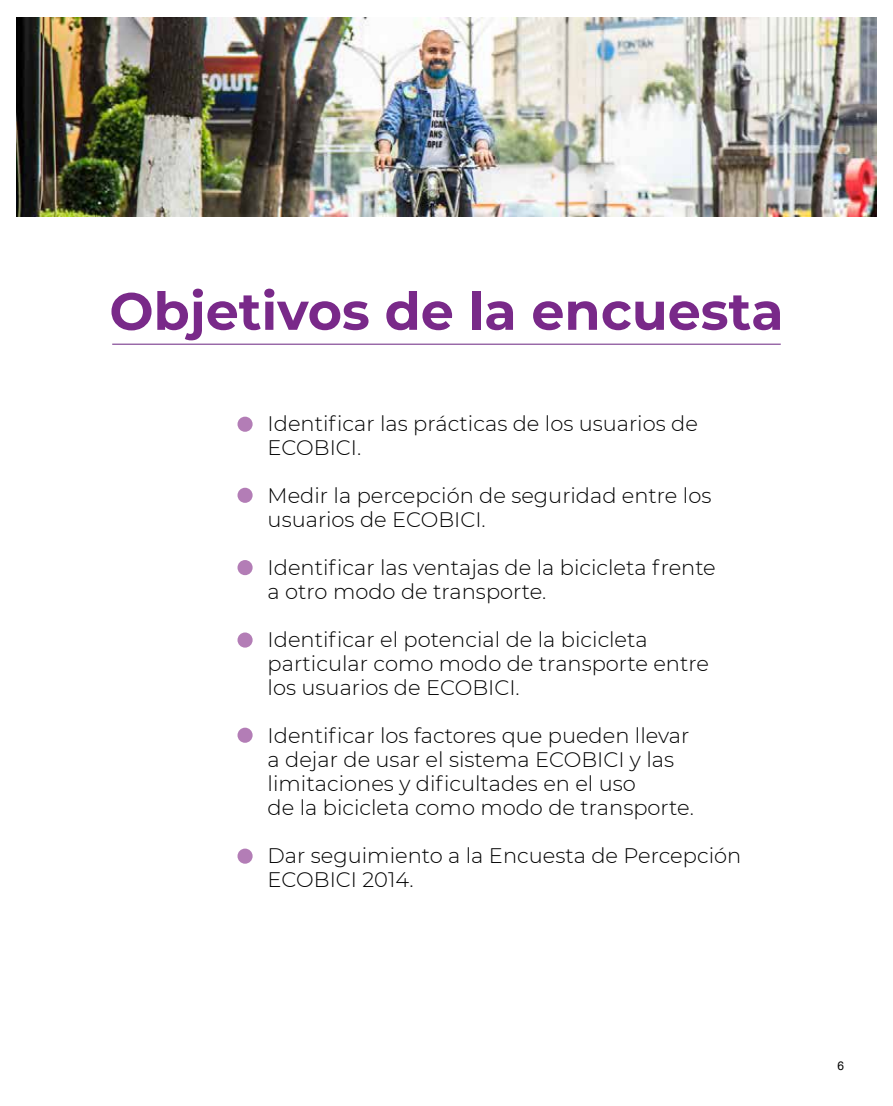
<style>
.page{position:relative;width:893px;height:1106px;background:#fff}
.page>*{position:absolute;margin:0;border:0;box-sizing:border-box;transform-origin:0 0}
.t1{font:700 52.35px "Montserrat";color:#792989}
.t2{font:300 21px/24px "Montserrat";color:#000}
.t3{font:12px "Arial";color:#000}
</style>
<div class="page">
<img style="left:17px;top:18px;width:859px;height:198px">
<hr style="left:112px;top:344px;width:669px;height:1px;background:#6a2480">
<div style="left:237px;top:416px;width:16px;height:16px;background:#b37db6;border-radius:50%"></div>
<div style="left:237px;top:488px;width:16px;height:15px;background:#b37db6;border-radius:50%"></div>
<div style="left:237px;top:560px;width:16px;height:15px;background:#b37db6;border-radius:50%"></div>
<div style="left:237px;top:632px;width:16px;height:15px;background:#b37db6;border-radius:50%"></div>
<div style="left:237px;top:727px;width:16px;height:15px;background:#b37db6;border-radius:50%"></div>
<div style="left:237px;top:848px;width:16px;height:15px;background:#b37db6;border-radius:50%"></div>
<h1 class="t1" style="left:109px;top:273px;width:676px">Objetivos de la encuesta</h1>
<p class="t2" style="left:268px;top:411px;width:432px">Identificar las prácticas de los usuarios de<br>ECOBICI.</p>
<p class="t2" style="left:268px;top:483px;width:445px">Medir la percepción de seguridad entre los usuarios de ECOBICI.</p>
<p class="t2" style="left:268px;top:555px;width:450px">Identificar las ventajas de la bicicleta frente a otro modo de transporte.</p>
<p class="t2" style="left:268px;top:627px;width:443px">Identificar el potencial de la bicicleta particular como modo de transporte entre los usuarios de ECOBICI.</p>
<p class="t2" style="left:268px;top:723px;width:428px">Identificar los factores que pueden llevar a dejar de usar el sistema ECOBICI y las limitaciones y dificultades en el uso<br>de la bicicleta como modo de transporte.</p>
<p class="t2" style="left:268px;top:843px;width:475px">Dar seguimiento a la Encuesta de Percepción<br>ECOBICI 2014.</p>
<p class="t3" style="left:837px;top:1057px;width:8px">6</p>
</div>
